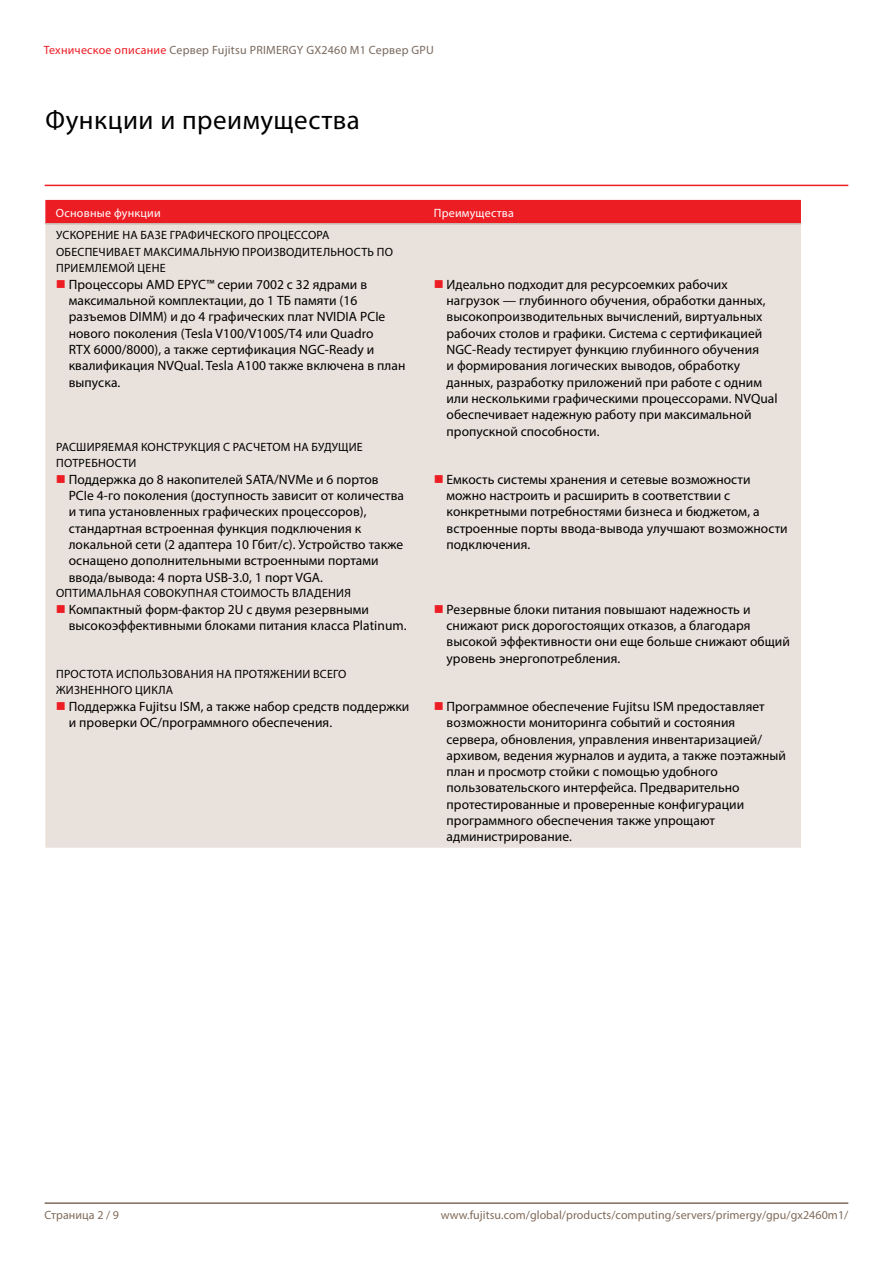
<style>
.page{position:relative;width:893px;height:1263px;background:#fff}
.page>*{position:absolute;margin:0;border:0;box-sizing:border-box;transform-origin:0 0}
.t1{font:27px "Myriad Pro";letter-spacing:.02em;color:#000}
.t2{font:13.5px/16.4px "Myriad Pro";letter-spacing:.005em;color:#000}
.t3{font:12px/16.5px "Myriad Pro";letter-spacing:.02em;color:#000}
.t4{font:12px "Myriad Pro";letter-spacing:.005em;color:#806b5b}
.t5{font:12px "Myriad Pro";letter-spacing:.02em;color:#79695e}
.t6{font:12px "Myriad Pro";letter-spacing:.02em;color:#fff}
.s1{color:#ed1d24}
</style>
<div class="page">
<hr style="left:45px;top:1202px;width:803px;height:2px;background:#806b5b">
<div style="left:45px;top:200px;width:756px;height:23px;background:#ed1d24"></div>
<div style="left:45px;top:225px;width:756px;height:623px;background:#e9e1db"></div>
<hr style="left:45px;top:223px;width:378px;height:2px;background:#c9bbb0">
<hr style="left:423px;top:223px;width:378px;height:2px;background:#c9bbb0">
<hr style="left:45px;top:185px;width:803px;height:1px;background:#ed1d24">
<svg style="left:57px;top:280px;width:8px;height:8px"></svg>
<svg style="left:435px;top:280px;width:8px;height:8px"></svg>
<svg style="left:57px;top:475px;width:8px;height:8px"></svg>
<svg style="left:435px;top:475px;width:8px;height:8px"></svg>
<svg style="left:57px;top:605px;width:8px;height:8px"></svg>
<svg style="left:435px;top:605px;width:8px;height:8px"></svg>
<svg style="left:57px;top:702px;width:8px;height:8px"></svg>
<svg style="left:435px;top:702px;width:8px;height:8px"></svg>
<p class="t5" style="left:44px;top:43px;width:392px"><span class="s1">Техническое описание</span> Сервер Fujitsu PRIMERGY GX2460 M1 Сервер GPU</p>
<h1 class="t1" style="left:45px;top:103px;width:316px">Функции и преимущества</h1>
<p class="t6" style="left:56px;top:206px;width:106px">Основные функции</p>
<p class="t6" style="left:434px;top:206px;width:82px">Преимущества</p>
<p class="t3" style="left:56px;top:227px;width:338px">УСКОРЕНИЕ НА БАЗЕ ГРАФИЧЕСКОГО ПРОЦЕССОРА<br>ОБЕСПЕЧИВАЕТ МАКСИМАЛЬНУЮ ПРОИЗВОДИТЕЛЬНОСТЬ ПО<br>ПРИЕМЛЕМОЙ ЦЕНЕ</p>
<p class="t2" style="left:69px;top:276px;width:338px">Процессоры AMD EPYC™ серии 7002 с 32 ядрами в максимальной комплектации, до 1 ТБ памяти (16 разъемов DIMM) и до 4 графических плат NVIDIA PCIe нового поколения (Tesla V100/V100S/T4 или Quadro<br>RTX 6000/8000), а также сертификация NGC-Ready и квалификация NVQual. Tesla A100 также включена в план выпуска.</p>
<p class="t2" style="left:447px;top:276px;width:333px">Идеально подходит для ресурсоемких рабочих нагрузок — глубинного обучения, обработки данных, высокопроизводительных вычислений, виртуальных рабочих столов и графики. Система с сертификацией NGC-Ready тестирует функцию глубинного обучения<br>и формирования логических выводов, обработку данных, разработку приложений при работе с одним или несколькими графическими процессорами. NVQual обеспечивает надежную работу при максимальной пропускной способности.</p>
<p class="t3" style="left:56px;top:438px;width:308px">РАСШИРЯЕМАЯ КОНСТРУКЦИЯ С РАСЧЕТОМ НА БУДУЩИЕ<br>ПОТРЕБНОСТИ</p>
<p class="t2" style="left:69px;top:471px;width:337px">Поддержка до 8 накопителей SATA/NVMe и 6 портов PCIe 4-го поколения (доступность зависит от количества и типа установленных графических процессоров), стандартная встроенная функция подключения к локальной сети (2 адаптера 10 Гбит/с). Устройство также оснащено дополнительными встроенными портами ввода/вывода: 4 порта USB-3.0, 1 порт VGA.</p>
<p class="t2" style="left:447px;top:471px;width:343px">Емкость системы хранения и сетевые возможности можно настроить и расширить в соответствии с конкретными потребностями бизнеса и бюджетом, а встроенные порты ввода-вывода улучшают возможности подключения.</p>
<p class="t3" style="left:56px;top:585px;width:296px">ОПТИМАЛЬНАЯ СОВОКУПНАЯ СТОИМОСТЬ ВЛАДЕНИЯ</p>
<p class="t2" style="left:69px;top:601px;width:339px">Компактный форм-фактор 2U с двумя резервными высокоэффективными блоками питания класса Platinum.</p>
<p class="t2" style="left:447px;top:601px;width:345px">Резервные блоки питания повышают надежность и снижают риск дорогостоящих отказов, а благодаря высокой эффективности они еще больше снижают общий уровень энергопотребления.</p>
<p class="t3" style="left:56px;top:665px;width:292px">ПРОСТОТА ИСПОЛЬЗОВАНИЯ НА ПРОТЯЖЕНИИ ВСЕГО<br>ЖИЗНЕННОГО ЦИКЛА</p>
<p class="t2" style="left:69px;top:698px;width:342px">Поддержка Fujitsu ISM, а также набор средств поддержки и проверки ОС/программного обеспечения.</p>
<p class="t2" style="left:447px;top:698px;width:341px">Программное обеспечение Fujitsu ISM предоставляет возможности мониторинга событий и состояния сервера, обновления, управления инвентаризацией/ архивом, ведения журналов и аудита, а также поэтажный план и просмотр стойки с помощью удобного пользовательского интерфейса. Предварительно протестированные и проверенные конфигурации программного обеспечения также упрощают администрирование.</p>
<p class="t4" style="left:45px;top:1207px;width:76px">Страница 2 / 9</p>
<p class="t4" style="left:441px;top:1207px;width:409px">www.fujitsu.com/global/products/computing/servers/primergy/gpu/gx2460m1/</p>
</div>
